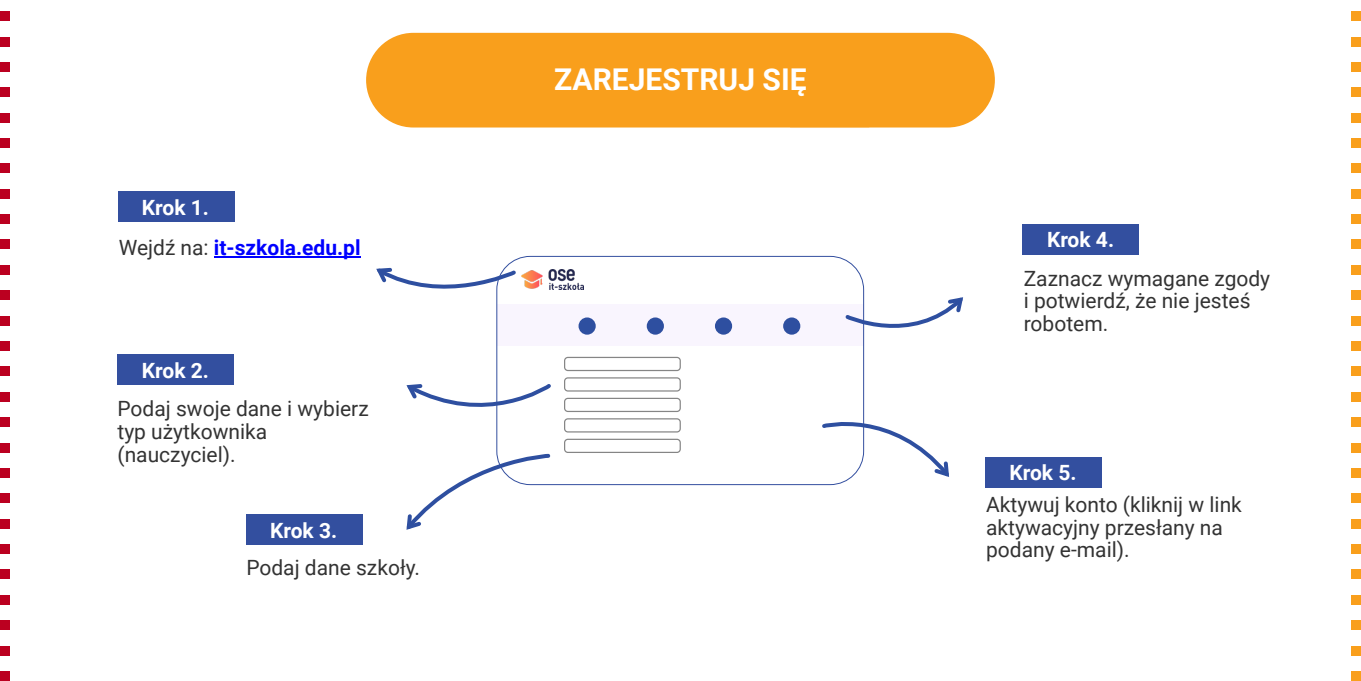
<style>
.page{position:relative;width:1361px;height:681px;background:#fff}
.page>*{position:absolute;margin:0;border:0;box-sizing:border-box;transform-origin:0 0}
.t1{font:700 30px "Roboto";color:#fff}
.t2{font:21px/22.6px "Roboto";color:#333}
.t3{font:700 21px "Roboto";color:#fff}
.t4{font:700 21px "Roboto";color:#00f}
.s1{font-weight:400;color:#333}
</style>
<div class="page">
<div style="left:366px;top:33px;width:629px;height:94px;background:#f99f1c;border-radius:47px"></div>
<div style="left:497px;top:304px;width:367px;height:41px;background:#f9f5fe"></div>
<svg style="left:406px;top:381px;width:145px;height:47px"></svg>
<svg style="left:376px;top:265px;width:140px;height:40px"></svg>
<svg style="left:406px;top:451px;width:146px;height:79px"></svg>
<svg style="left:845px;top:294px;width:119px;height:52px"></svg>
<svg style="left:822px;top:408px;width:127px;height:71px"></svg>
<img style="left:521px;top:270px;width:63px;height:19px">
<div style="left:578px;top:317px;width:18px;height:17px;background:#2e4fa0;border-radius:50%"></div>
<div style="left:647px;top:317px;width:17px;height:17px;background:#2e4fa0;border-radius:50%"></div>
<div style="left:715px;top:317px;width:17px;height:17px;background:#2e4fa0;border-radius:50%"></div>
<div style="left:783px;top:317px;width:17px;height:17px;background:#2e4fa0;border-radius:50%"></div>
<div style="left:564px;top:357px;width:117px;height:14px;border:1px solid #858585;border-radius:3px"></div>
<div style="left:564px;top:377px;width:117px;height:14px;border:1px solid #858585;border-radius:3px"></div>
<div style="left:564px;top:397px;width:117px;height:15px;border:1px solid #858585;border-radius:3px"></div>
<div style="left:564px;top:418px;width:117px;height:14px;border:1px solid #858585;border-radius:3px"></div>
<div style="left:564px;top:438px;width:117px;height:15px;border:1px solid #858585;border-radius:3px"></div>
<div style="left:246px;top:513px;width:117px;height:31px;background:#334f9f"></div>
<div style="left:117px;top:354px;width:117px;height:31px;background:#334f9f"></div>
<div style="left:119px;top:191px;width:116px;height:31px;background:#334f9f"></div>
<div style="left:1022px;top:224px;width:117px;height:31px;background:#334f9f"></div>
<div style="left:985px;top:456px;width:116px;height:31px;background:#334f9f"></div>
<hr style="left:214px;top:256px;width:147px;height:1px;background:#00f">
<div style="left:1351px;top:36px;width:10px;height:10px;background:#f99f1c"></div>
<div style="left:1351px;top:11px;width:10px;height:10px;background:#f99f1c"></div>
<div style="left:1351px;top:62px;width:10px;height:10px;background:#f99f1c"></div>
<div style="left:1351px;top:113px;width:10px;height:10px;background:#f99f1c"></div>
<div style="left:1351px;top:87px;width:10px;height:10px;background:#f99f1c"></div>
<div style="left:1351px;top:138px;width:10px;height:10px;background:#f99f1c"></div>
<div style="left:1351px;top:189px;width:10px;height:10px;background:#f99f1c"></div>
<div style="left:1351px;top:163px;width:10px;height:10px;background:#f99f1c"></div>
<div style="left:1351px;top:214px;width:10px;height:10px;background:#f99f1c"></div>
<div style="left:1351px;top:265px;width:10px;height:10px;background:#f99f1c"></div>
<div style="left:1351px;top:239px;width:10px;height:10px;background:#f99f1c"></div>
<div style="left:1351px;top:290px;width:10px;height:10px;background:#f99f1c"></div>
<div style="left:1351px;top:341px;width:10px;height:10px;background:#f99f1c"></div>
<div style="left:1351px;top:315px;width:10px;height:10px;background:#f99f1c"></div>
<div style="left:1351px;top:366px;width:10px;height:10px;background:#f99f1c"></div>
<div style="left:1351px;top:417px;width:10px;height:10px;background:#f99f1c"></div>
<div style="left:1351px;top:391px;width:10px;height:10px;background:#f99f1c"></div>
<div style="left:1351px;top:442px;width:10px;height:10px;background:#f99f1c"></div>
<div style="left:1351px;top:493px;width:10px;height:10px;background:#f99f1c"></div>
<div style="left:1351px;top:467px;width:10px;height:10px;background:#f99f1c"></div>
<div style="left:1351px;top:518px;width:10px;height:10px;background:#f99f1c"></div>
<div style="left:1351px;top:569px;width:10px;height:10px;background:#f99f1c"></div>
<div style="left:1351px;top:544px;width:10px;height:10px;background:#f99f1c"></div>
<div style="left:1351px;top:594px;width:10px;height:10px;background:#f99f1c"></div>
<div style="left:1351px;top:645px;width:10px;height:10px;background:#f99f1c"></div>
<div style="left:1351px;top:620px;width:10px;height:10px;background:#f99f1c"></div>
<div style="left:1351px;top:670px;width:10px;height:10px;background:#f99f1c"></div>
<div style="left:0;top:36px;width:10px;height:10px;background:#bb0020"></div>
<div style="left:0;top:11px;width:10px;height:10px;background:#bb0020"></div>
<div style="left:0;top:62px;width:10px;height:10px;background:#bb0020"></div>
<div style="left:0;top:113px;width:10px;height:10px;background:#bb0020"></div>
<div style="left:0;top:87px;width:10px;height:10px;background:#bb0020"></div>
<div style="left:0;top:138px;width:10px;height:10px;background:#bb0020"></div>
<div style="left:0;top:189px;width:10px;height:10px;background:#bb0020"></div>
<div style="left:0;top:163px;width:10px;height:10px;background:#bb0020"></div>
<div style="left:0;top:214px;width:10px;height:10px;background:#bb0020"></div>
<div style="left:0;top:265px;width:10px;height:10px;background:#bb0020"></div>
<div style="left:0;top:239px;width:10px;height:10px;background:#bb0020"></div>
<div style="left:0;top:290px;width:10px;height:10px;background:#bb0020"></div>
<div style="left:0;top:341px;width:10px;height:10px;background:#bb0020"></div>
<div style="left:0;top:315px;width:10px;height:10px;background:#bb0020"></div>
<div style="left:0;top:366px;width:10px;height:10px;background:#bb0020"></div>
<div style="left:0;top:417px;width:10px;height:10px;background:#bb0020"></div>
<div style="left:0;top:391px;width:10px;height:10px;background:#bb0020"></div>
<div style="left:0;top:442px;width:10px;height:10px;background:#bb0020"></div>
<div style="left:0;top:493px;width:10px;height:10px;background:#bb0020"></div>
<div style="left:0;top:467px;width:10px;height:10px;background:#bb0020"></div>
<div style="left:0;top:518px;width:10px;height:10px;background:#bb0020"></div>
<div style="left:0;top:569px;width:10px;height:10px;background:#bb0020"></div>
<div style="left:0;top:544px;width:10px;height:10px;background:#bb0020"></div>
<div style="left:0;top:594px;width:10px;height:10px;background:#bb0020"></div>
<div style="left:0;top:645px;width:10px;height:10px;background:#bb0020"></div>
<div style="left:0;top:620px;width:10px;height:10px;background:#bb0020"></div>
<div style="left:0;top:670px;width:10px;height:10px;background:#bb0020"></div>
<p class="t3" style="left:142px;top:199px;width:69px">Krok 1.</p>
<p class="t4" style="left:119px;top:239px;width:243px"><span class="s1">Wejdź na:</span> it-szkola.edu.pl</p>
<p class="t3" style="left:142px;top:362px;width:69px">Krok 2.</p>
<p class="t2" style="left:117px;top:399px;width:253px">Podaj swoje dane i wybierz typ użytkownika (nauczyciel).</p>
<p class="t3" style="left:270px;top:521px;width:69px">Krok 3.</p>
<p class="t2" style="left:246px;top:558px;width:175px">Podaj dane szkoły.</p>
<h1 class="t1" style="left:554px;top:68px;width:254px">ZAREJESTRUJ SIĘ</h1>
<p class="t3" style="left:1047px;top:231px;width:69px">Krok 4.</p>
<p class="t2" style="left:1024px;top:269px;width:248px">Zaznacz wymagane zgody i potwierdź, że nie jesteś robotem.</p>
<p class="t3" style="left:1009px;top:464px;width:69px">Krok 5.</p>
<p class="t2" style="left:986px;top:495px;width:257px">Aktywuj konto (kliknij w link aktywacyjny przesłany na podany e-mail).</p>
</div>
